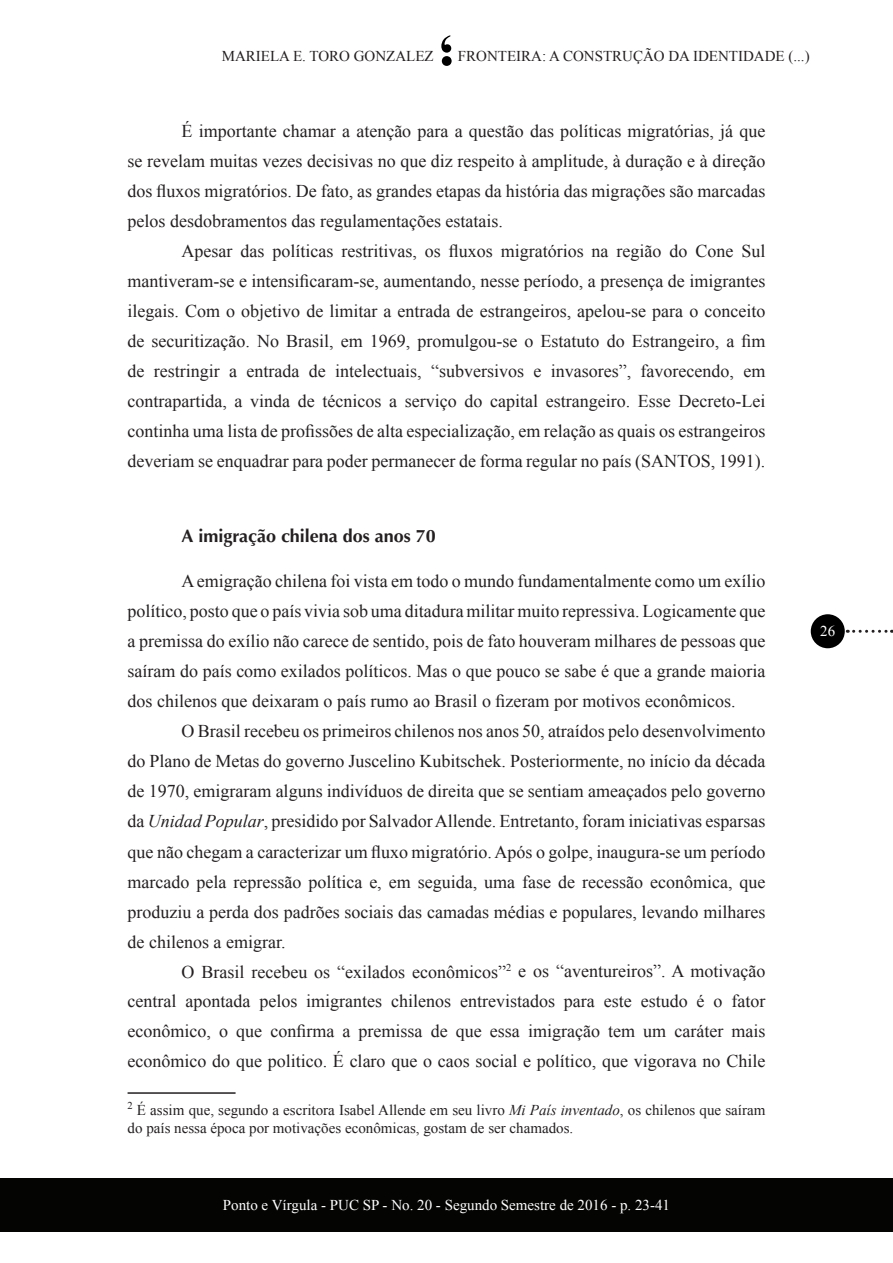
<style>
.page{position:relative;width:893px;height:1263px;background:#fff}
.page>*{position:absolute;margin:0;border:0;box-sizing:border-box;transform-origin:0 0}
.t1{font:18px/30px "Times New Roman";color:#231f20;text-align:justify}
.t2{font:700 18px "Optima";color:#231f20}
.t3{font:15px/18px "Times New Roman";color:#231f20}
.t4{font:15px "Times New Roman";color:#fff}
.s1{font-style:italic}
</style>
<div class="page">
<svg style="left:441px;top:35px;width:11px;height:31px"></svg>
<div style="left:0;top:1178px;width:893px;height:54px;background:#040503"></div>
<div style="left:811px;top:614px;width:34px;height:34px;background:#000;border-radius:50%"></div>
<svg style="left:854px;top:630px;width:38px;height:3px"></svg>
<hr style="left:128px;top:1092px;width:108px;height:2px;background:#231f20">
<p class="t3" style="left:222px;top:46px;width:213px">MARIELA E. TORO GONZALEZ</p>
<p class="t3" style="left:458px;top:47px;width:353px">FRONTEIRA: A CONSTRUÇÃO DA IDENTIDADE (...)</p>
<p class="t1" style="left:128px;top:116px;width:639px;text-indent:54px">É importante chamar a atenção para a questão das políticas migratórias, já que se revelam muitas vezes decisivas no que diz respeito à amplitude, à duração e à direção dos fluxos migratórios. De fato, as grandes etapas da história das migrações são marcadas pelos desdobramentos das regulamentações estatais.</p>
<p class="t1" style="left:128px;top:236px;width:639px;text-indent:54px">Apesar das políticas restritivas, os fluxos migratórios na região do Cone Sul mantiveram-se e intensificaram-se, aumentando, nesse período, a presença de imigrantes ilegais. Com o objetivo de limitar a entrada de estrangeiros, apelou-se para o conceito de securitização. No Brasil, em 1969, promulgou-se o Estatuto do Estrangeiro, a fim de restringir a entrada de intelectuais, “subversivos e invasores”, favorecendo, em contrapartida, a vinda de técnicos a serviço do capital estrangeiro. Esse Decreto-Lei continha uma lista de profissões de alta especialização, em relação as quais os estrangeiros deveriam se enquadrar para poder permanecer de forma regular no país (SANTOS, 1991).</p>
<p class="t2" style="left:182px;top:526px;width:256px">A imigração chilena dos anos 70</p>
<p class="t1" style="left:128px;top:566px;width:639px;text-indent:54px">A emigração chilena foi vista em todo o mundo fundamentalmente como um exílio político, posto que o país vivia sob uma ditadura militar muito repressiva. Logicamente que a premissa do exílio não carece de sentido, pois de fato houveram milhares de pessoas que saíram do país como exilados políticos. Mas o que pouco se sabe é que a grande maioria dos chilenos que deixaram o país rumo ao Brasil o fizeram por motivos econômicos.</p>
<p class="t1" style="left:128px;top:716px;width:639px;text-indent:54px">O Brasil recebeu os primeiros chilenos nos anos 50, atraídos pelo desenvolvimento do Plano de Metas do governo Juscelino Kubitschek. Posteriormente, no início da década de 1970, emigraram alguns indivíduos de direita que se sentiam ameaçados pelo governo da <span class="s1">Unidad Popular</span>, presidido por Salvador Allende. Entretanto, foram iniciativas esparsas que não chegam a caracterizar um fluxo migratório. Após o golpe, inaugura-se um período marcado pela repressão política e, em seguida, uma fase de recessão econômica, que produziu a perda dos padrões sociais das camadas médias e populares, levando milhares de chilenos a emigrar.</p>
<p class="t1" style="left:128px;top:956px;width:639px;text-indent:54px">O Brasil recebeu os “exilados econômicos”<sup>2</sup> e os “aventureiros”. A motivação central apontada pelos imigrantes chilenos entrevistados para este estudo é o fator econômico, o que confirma a premissa de que essa imigração tem um caráter mais econômico do que politico. É claro que o caos social e político, que vigorava no Chile</p>
<p class="t3" style="left:128px;top:1100px;width:639px"><sup>2</sup> É assim que, segundo a escritora Isabel Allende em seu livro <span class="s1">Mi País inventado</span>, os chilenos que saíram do país nessa época por motivações econômicas, gostam de ser chamados.</p>
<p class="t4" style="left:820px;top:621px;width:16px">26</p>
<p class="t4" style="left:223px;top:1195px;width:449px">Ponto e Vírgula - PUC SP - No. 20 - Segundo Semestre de 2016 - p. 23-41</p>
</div>
